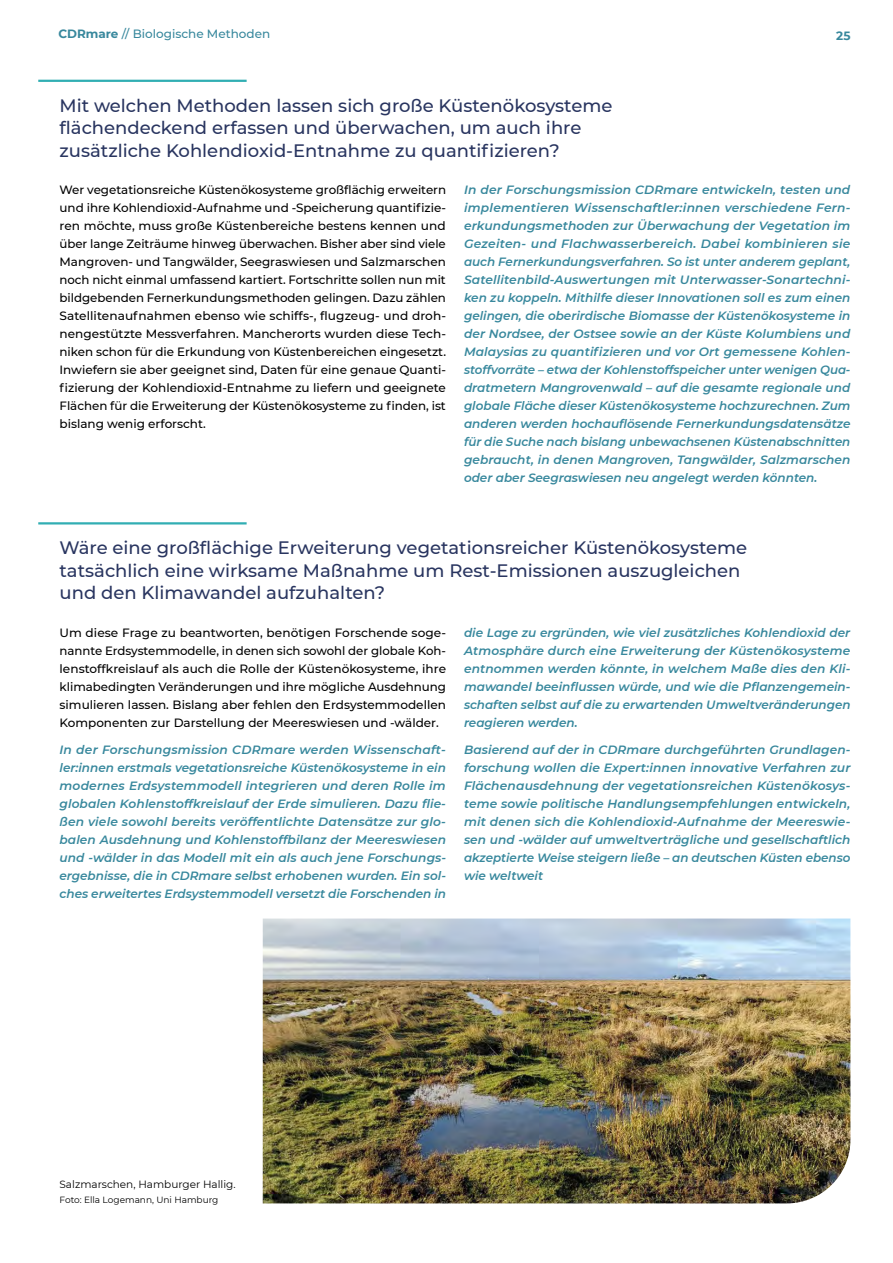
<style>
.page{position:relative;width:893px;height:1263px;background:#fff}
.page>*{position:absolute;margin:0;border:0;box-sizing:border-box;transform-origin:0 0}
.t1{font:500 18px/22.5px "Montserrat";color:#293560}
.t2{font:italic 600 12px/18px "Montserrat";color:#38889d;text-align:justify}
.t3{font:500 12px/18px "Montserrat";color:#000;text-align:justify}
.t4{font:500 12px "Montserrat";color:#38889d}
.t5{font:700 12px "Montserrat";color:#38889d}
.t6{font:10.5px "Montserrat";color:#000}
.t7{font:9px "Montserrat";color:#000}
.s1{font-weight:700}
</style>
<div class="page">
<hr style="left:38px;top:80px;width:209px;height:2px;background:#31aeb3">
<hr style="left:38px;top:522px;width:209px;height:2px;background:#31aeb3">
<img style="left:263px;top:918px;width:587px;height:285px">
<p class="t4" style="left:58px;top:26px;width:213px"><span class="s1">CDRmare</span> // Biologische Methoden</p>
<p class="t5" style="left:836px;top:27px;width:16px">25</p>
<h1 class="t1" style="left:60px;top:93px;width:554px">Mit welchen Methoden lassen sich große Küstenökosysteme flächendeckend erfassen und überwachen, um auch ihre zusätzliche Kohlendioxid-Entnahme zu quantifizieren?</h1>
<p class="t3" style="left:60px;top:180px;width:388px">Wer vegetationsreiche Küstenökosysteme großflächig erweitern und ihre Kohlendioxid-Aufnahme und -Speicherung quantifizie&shy;ren möchte, muss große Küstenbereiche bestens kennen und über lange Zeiträume hinweg überwachen. Bisher aber sind viele Mangroven- und Tangwälder, Seegraswiesen und Salzmarschen noch nicht einmal umfassend kartiert. Fortschritte sollen nun mit bildgebenden Fernerkundungsmethoden gelingen. Dazu zählen Satellitenaufnahmen ebenso wie schiffs-, flugzeug- und droh&shy;nengestützte Messverfahren. Mancherorts wurden diese Tech&shy;niken schon für die Erkundung von Küstenbereichen eingesetzt.<br>Inwiefern sie aber geeignet sind, Daten für eine genaue Quanti&shy;fizierung der Kohlendioxid-Entnahme zu liefern und geeignete Flächen für die Erweiterung der Küstenökosysteme zu finden, ist bislang wenig erforscht.</p>
<p class="t2" style="left:464px;top:180px;width:388px">In der Forschungsmission CDRmare entwickeln, testen und implementieren Wissenschaftler:innen verschiedene Fern&shy;erkundungsmethoden zur Überwachung der Vegetation im Gezeiten- und Flachwasserbereich. Dabei kombinieren sie auch Fernerkundungsverfahren. So ist unter anderem geplant, Satellitenbild-Auswertungen mit Unterwasser-Sonartechni&shy;ken zu koppeln. Mithilfe dieser Innovationen soll es zum einen gelingen, die oberirdische Biomasse der Küstenökosysteme in der Nordsee, der Ostsee sowie an der Küste Kolumbiens und Malaysias zu quantifizieren und vor Ort gemessene Kohlen&shy;stoffvorräte – etwa der Kohlenstoffspeicher unter wenigen Qua&shy;dratmetern Mangrovenwald – auf die gesamte regionale und globale Fläche dieser Küstenökosysteme hochzurechnen. Zum anderen werden hochauflösende Fernerkundungsdatensätze für die Suche nach bislang unbewachsenen Küstenabschnitten gebraucht, in denen Mangroven, Tangwälder, Salzmarschen oder aber Seegraswiesen neu angelegt werden könnten.</p>
<h1 class="t1" style="left:60px;top:536px;width:689px">Wäre eine großflächige Erweiterung vegetationsreicher Küstenökosysteme tatsächlich eine wirksame Maßnahme um Rest-Emissionen auszugleichen und den Klimawandel aufzuhalten?</h1>
<p class="t3" style="left:60px;top:623px;width:388px">Um diese Frage zu beantworten, benötigen Forschende soge&shy;nannte Erdsystemmodelle, in denen sich sowohl der globale Koh&shy;lenstoffkreislauf als auch die Rolle der Küstenökosysteme, ihre klimabedingten Veränderungen und ihre mögliche Ausdehnung simulieren lassen. Bislang aber fehlen den Erdsystemmodellen Komponenten zur Darstellung der Meereswiesen und -wälder.</p>
<p class="t2" style="left:60px;top:740px;width:388px">In der Forschungsmission CDRmare werden Wissenschaft&shy;ler:innen erstmals vegetationsreiche Küstenökosysteme in ein modernes Erdsystemmodell integrieren und deren Rolle im globalen Kohlenstoffkreislauf der Erde simulieren. Dazu flie&shy;ßen viele sowohl bereits veröffentlichte Datensätze zur glo&shy;balen Ausdehnung und Kohlenstoffbilanz der Meereswiesen und -wälder in das Modell mit ein als auch jene Forschungs&shy;ergebnisse, die in CDRmare selbst erhobenen wurden. Ein sol&shy;ches erweitertes Erdsystemmodell versetzt die Forschenden in</p>
<p class="t2" style="left:464px;top:623px;width:388px">die Lage zu ergründen, wie viel zusätzliches Kohlendioxid der Atmosphäre durch eine Erweiterung der Küstenökosysteme entnommen werden könnte, in welchem Maße dies den Kli&shy;mawandel beeinflussen würde, und wie die Pflanzengemein&shy;schaften selbst auf die zu erwartenden Umweltveränderungen reagieren werden.</p>
<p class="t2" style="left:464px;top:740px;width:388px">Basierend auf der in CDRmare durchgeführten Grundlagen&shy;forschung wollen die Expert:innen innovative Verfahren zur Flächenausdehnung der vegetationsreichen Küstenökosys&shy;teme sowie politische Handlungsempfehlungen entwickeln, mit denen sich die Kohlendioxid-Aufnahme der Meereswie&shy;sen und -wälder auf umweltverträgliche und gesellschaftlich akzeptierte Weise steigern ließe – an deutschen Küsten ebenso wie weltweit</p>
<p class="t6" style="left:60px;top:1177px;width:178px">Salzmarschen, Hamburger Hallig.</p>
<p class="t7" style="left:60px;top:1194px;width:160px">Foto: Ella Logemann, Uni Hamburg</p>
</div>
